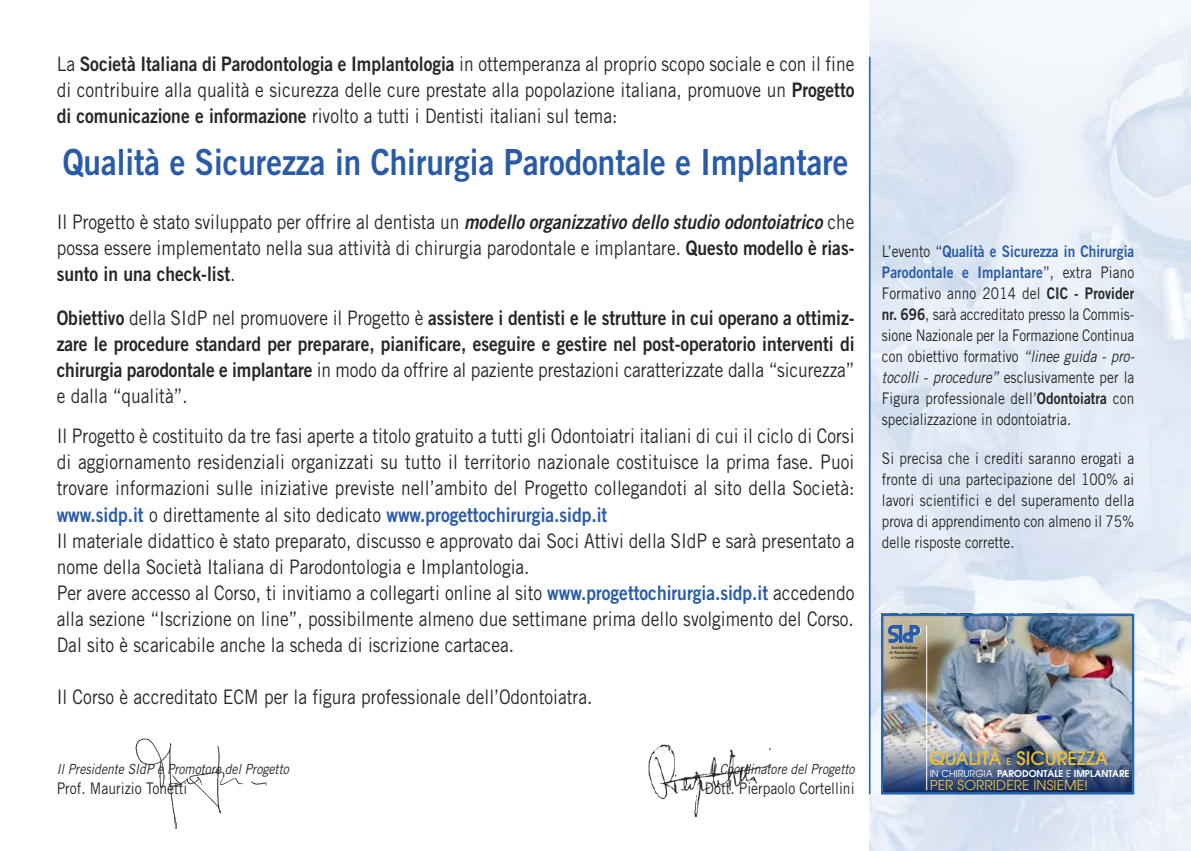
<style>
.page{position:relative;width:1191px;height:851px;background:#fff}
.page>*{position:absolute;margin:0;border:0;box-sizing:border-box;transform-origin:0 0}
.t1{font:36px "Trade Gothic LT Std Bd 2";color:#295ba7;scale:.87 1}
.t2{font:20px/26px "Trade Gothic LT Std";color:#272627;scale:.87 1}
.t3{font:20px/26px "Trade Gothic LT Std Bd 2";color:#272627;scale:.87 1}
.t4{font:20px "Trade Gothic LT Std Bd 2";color:#295ba7;scale:.87 1}
.t5{font:500 18.4px "Avant Garde";color:#efc133}
.t6{font:16px/21px "Trade Gothic LT Std";color:#272627;text-align:justify;scale:.85 1}
.t7{font:16px/21px "Trade Gothic LT Std Bd 2";color:#295ba7;scale:.85 1}
.t8{font:16px "Trade Gothic LT Std";color:#272627;scale:.87 1}
.t9{font:italic 14px "Trade Gothic LT Std";color:#272627;scale:.87 1}
.t10{font:13.6px "Avant Garde";letter-spacing:.01em;color:#efc133}
.t11{font:600 9.4px "Avant Garde";color:#fff}
.t12{font:4.2px/5px "Trade Gothic Bold Two";color:#272627;text-align:center;scale:.93 1}
.s1{font-family:"Trade Gothic LT Std Bd 2"}
.s2{font-family:"Trade Gothic LT Std Bd 2 Obl"}
.s3{font-family:"Trade Gothic LT Std"}
.s4{font-family:"Trade Gothic LT Std";color:#272627}
.s5{font-family:"Trade Gothic LT Std Bd 2";color:#295ba7}
.s6{font-style:italic}
.s7{font-size:9.2px}
.s8{font-weight:400}
</style>
<div class="page">
<img style="left:869px;top:0;width:322px;height:850px">
<hr style="left:869px;top:57px;width:1px;height:737px;background:#2567b0">
<img style="left:884px;top:616px;width:247px;height:128px">
<img style="left:884px;top:744px;width:247px;height:47px">
<hr style="left:926px;top:625px;width:1px;height:165px;background:#fff">
<div style="left:881px;top:613px;width:253px;height:181px;border:2px solid #2567b0"></div>
<img style="left:135px;top:738px;width:132px;height:91px">
<img style="left:648px;top:744px;width:124px;height:74px">
<svg style="left:887px;top:625px;width:34px;height:18px"></svg>
<p class="t2" style="left:57px;top:53px;width:918px;text-align:justify">La <span class="s1">Società Italiana di Parodontologia e Implantologia</span> in ottemperanza al proprio scopo sociale e con il fine di contribuire alla qualità e sicurezza delle cure prestate alla popolazione italiana, promuove un <span class="s1">Progetto di comunicazione e informazione</span> rivolto a tutti i Dentisti italiani sul tema:</p>
<h1 class="t1" style="left:63px;top:149px;width:904px">Qualità e Sicurezza in Chirurgia Parodontale e Implantare</h1>
<p class="t2" style="left:57px;top:211px;width:918px">Il Progetto è stato sviluppato per offrire al dentista un <span class="s2">modello organizzativo dello studio odontoiatrico</span> che possa essere implementato nella sua attività di chirurgia parodontale e implantare. <span class="s1">Questo modello è rias-</span></p>
<p class="t3" style="left:57px;top:263px;width:207px">sunto in una check-list<span class="s3">.</span></p>
<p class="t3" style="left:57px;top:307px;width:918px">Obiettivo <span class="s3">della SIdP nel promuovere il Progetto è</span> assistere i dentisti e le strutture in cui operano a ottimiz&shy;zare le procedure standard per preparare, pianificare, eseguire e gestire nel post-operatorio interventi di</p>
<p class="t2" style="left:57px;top:359px;width:918px"><span class="s1">chirurgia parodontale e implantare</span> in modo da offrire al paziente prestazioni caratterizzate dalla “sicurezza” e dalla “qualità”.</p>
<p class="t2" style="left:57px;top:425px;width:918px;text-align:justify">Il Progetto è costituito da tre fasi aperte a titolo gratuito a tutti gli Odontoiatri italiani di cui il ciclo di Corsi di aggiornamento residenziali organizzati su tutto il territorio nazionale costituisce la prima fase. Puoi trovare informazioni sulle iniziative previste nell’ambito del Progetto collegandoti al sito della Società:</p>
<p class="t4" style="left:57px;top:507px;width:634px">www.sidp.it <span class="s4">o direttamente al sito dedicato</span> www.progettochirurgia.sidp.it</p>
<p class="t2" style="left:57px;top:529px;width:918px">Il materiale didattico è stato preparato, discusso e approvato dai Soci Attivi della SIdP e sarà presentato a nome della Società Italiana di Parodontologia e Implantologia.<br>Per avere accesso al Corso, ti invitiamo a collegarti online al sito <span class="s5">www.progettochirurgia.sidp.it</span> accedendo alla sezione “Iscrizione on line”, possibilmente almeno due settimane prima dello svolgimento del Corso.<br>Dal sito è scaricabile anche la scheda di iscrizione cartacea.</p>
<p class="t2" style="left:57px;top:685px;width:617px">Il Corso è accreditato ECM per la figura professionale dell’Odontoiatra.</p>
<p class="t9" style="left:57px;top:763px;width:268px">Il Presidente SIdP e Promotore del Progetto</p>
<p class="t9" style="left:708px;top:763px;width:169px">Il Coordinatore del Progetto</p>
<p class="t8" style="left:57px;top:782px;width:152px">Prof. Maurizio Tonetti</p>
<p class="t8" style="left:705px;top:782px;width:173px">Dott. Pierpaolo Cortellini</p>
<p class="t7" style="left:882px;top:242px;width:298px"><span class="s4">L’evento “</span>Qualità e Sicurezza in Chirurgia<br>Parodontale e Implantare<span class="s4">”, extra Piano</span></p>
<p class="t6" style="left:882px;top:284px;width:299px">Formativo anno 2014 del <span class="s1">CIC - Provider nr. 696</span>, sarà accreditato presso la Commis&shy;sione Nazionale per la Formazione Continua con obiettivo formativo <span class="s6">“linee guida - pro&shy;tocolli - procedure”</span> esclusivamente per la Figura professionale dell’<span class="s1">Odontoiatra</span> con specializzazione in odontoiatria.</p>
<p class="t6" style="left:882px;top:449px;width:298px">Si precisa che i crediti saranno erogati a fronte di una partecipazione del 100% ai lavori scientifici e del superamento della prova di apprendimento con almeno il 75% delle risposte corrette.</p>
<p class="t12" style="left:890px;top:645px;width:33px">Società Italiana di Parodontologia e Implantologia</p>
<p class="t5" style="left:929px;top:749px;width:180px">QUALITÀ <span class="s7">E</span> SICUREZZA</p>
<p class="t11" style="left:929px;top:768px;width:201px"><span class="s8">IN CHIRURGIA</span> PARODONTALE <span class="s8">E</span> IMPLANTARE</p>
<p class="t10" style="left:929px;top:778px;width:160px">PER SORRIDERE INSIEME!</p>
</div>
